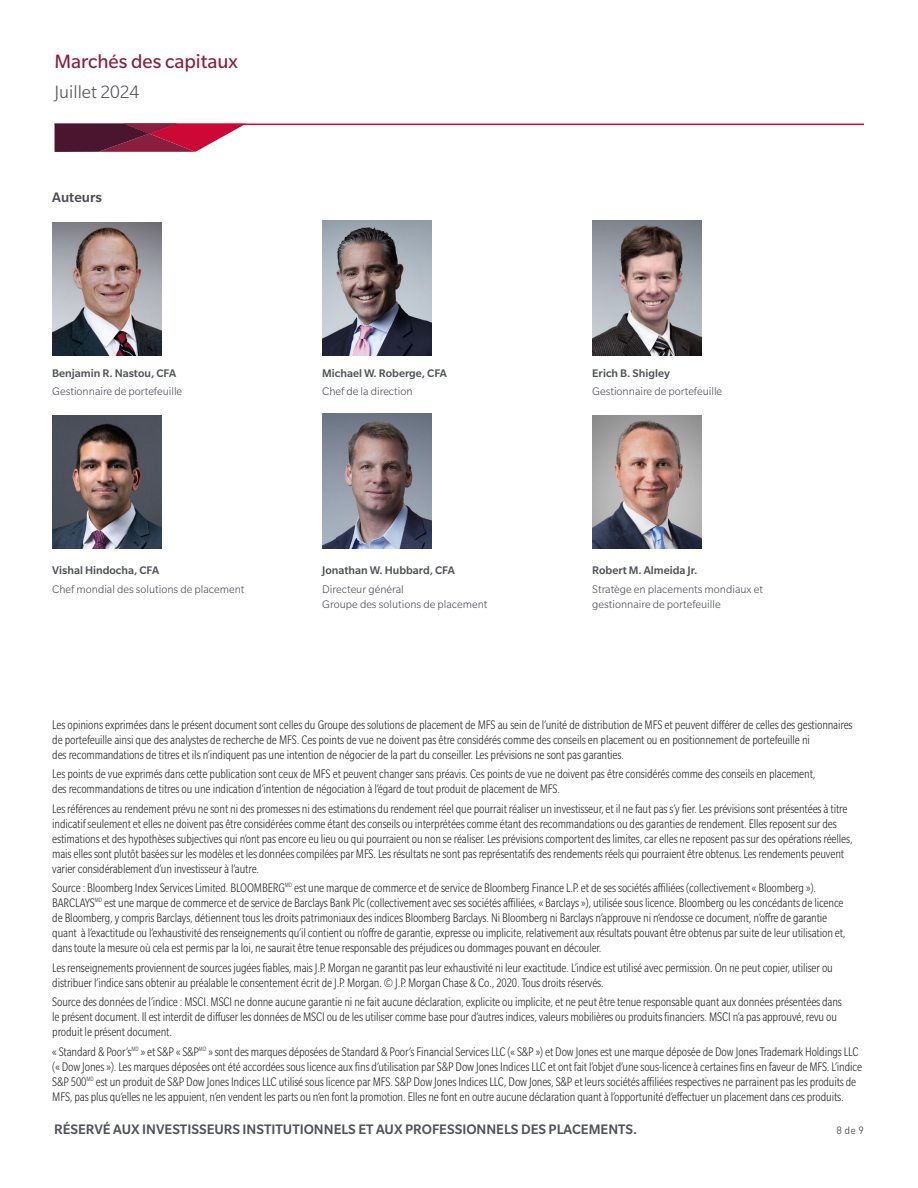
<style>
.page{position:relative;width:918px;height:1188px;background:#fff}
.page>*{position:absolute;margin:0;border:0;box-sizing:border-box;transform-origin:0 0}
.t1{font:21px "Slate Std";color:#8a1e3e}
.t2{font:300 19.5px "Slate Std";color:#50535a}
.t3{font:500 15px "Slate Std";color:#50535a}
.t4{font:500 15px "Slate Std";color:#4e4d57}
.t5{font:300 condensed 13.5px/15px "Slate Std";letter-spacing:-.01em;color:#282827;scale:.95 1}
.author_title{font:300 12px/15px "Slate Std";color:#50535a}
.Author_Name_8_10{font:500 12px "Slate Std";color:#50535a}
.Author_Title_8_10{font:300 12px "Slate Std";color:#50535a}
.t6{font:10.5px "DINOT";color:#50535a}
</style>
<div class="page">
<hr style="left:55px;top:124px;width:809px;height:1px;background:#cc0935">
<svg style="left:55px;top:124px;width:191px;height:28px;background:#933450"></svg>
<img style="left:52px;top:222px;width:110px;height:134px">
<img style="left:322px;top:220px;width:110px;height:136px">
<img style="left:592px;top:220px;width:110px;height:136px">
<img style="left:52px;top:415px;width:110px;height:134px">
<img style="left:322px;top:413px;width:110px;height:136px">
<img style="left:592px;top:416px;width:110px;height:133px">
<h1 class="t1" style="left:55px;top:51px;width:185px">Marchés des capitaux</h1>
<h2 class="t2" style="left:55px;top:82px;width:86px">Juillet 2024</h2>
<p class="t4" style="left:52px;top:190px;width:51px">Auteurs</p>
<p class="Author_Name_8_10" style="left:52px;top:367px;width:125px">Benjamin R. Nastou, CFA</p>
<p class="author_title" style="left:52px;top:384px;width:131px">Gestionnaire de portefeuille</p>
<p class="Author_Name_8_10" style="left:52px;top:564px;width:108px">Vishal Hindocha, CFA</p>
<p class="author_title" style="left:52px;top:581px;width:194px">Chef mondial des solutions de placement</p>
<p class="Author_Name_8_10" style="left:322px;top:367px;width:126px">Michael W. Roberge, CFA</p>
<p class="Author_Title_8_10" style="left:322px;top:385px;width:92px">Chef de la direction</p>
<p class="Author_Name_8_10" style="left:322px;top:564px;width:134px">Jonathan W. Hubbard, CFA</p>
<p class="author_title" style="left:322px;top:581px;width:167px">Directeur général<br>Groupe des solutions de placement</p>
<p class="Author_Name_8_10" style="left:592px;top:367px;width:79px">Erich B. Shigley</p>
<p class="author_title" style="left:592px;top:384px;width:131px">Gestionnaire de portefeuille</p>
<p class="Author_Name_8_10" style="left:592px;top:564px;width:107px">Robert M. Almeida Jr.</p>
<p class="author_title" style="left:592px;top:581px;width:172px">Stratège en placements mondiaux et gestionnaire de portefeuille</p>
<p class="t5" style="left:52px;top:717px;width:844px">Les opinions exprimées dans le présent document sont celles du Groupe des solutions de placement de MFS au sein de l’unité de distribution de MFS et peuvent différer de celles des gestionnaires de portefeuille ainsi que des analystes de recherche de MFS. Ces points de vue ne doivent pas être considérés comme des conseils en placement ou en positionnement de portefeuille ni<br>des recommandations de titres et ils n’indiquent pas une intention de négocier de la part du conseiller. Les prévisions ne sont pas garanties.</p>
<p class="t5" style="left:52px;top:766px;width:805px">Les points de vue exprimés dans cette publication sont ceux de MFS et peuvent changer sans préavis. Ces points de vue ne doivent pas être considérés comme des conseils en placement, des recommandations de titres ou une indication d’intention de négociation à l’égard de tout produit de placement de MFS.</p>
<p class="t5" style="left:52px;top:801px;width:844px">Les références au rendement prévu ne sont ni des promesses ni des estimations du rendement réel que pourrait réaliser un investisseur, et il ne faut pas s’y fier. Les prévisions sont présentées à titre indicatif seulement et elles ne doivent pas être considérées comme étant des conseils ou interprétées comme étant des recommandations ou des garanties de rendement. Elles reposent sur des estimations et des hypothèses subjectives qui n’ont pas encore eu lieu ou qui pourraient ou non se réaliser. Les prévisions comportent des limites, car elles ne reposent pas sur des opérations réelles, mais elles sont plutôt basées sur les modèles et les données compilées par MFS. Les résultats ne sont pas représentatifs des rendements réels qui pourraient être obtenus. Les rendements peuvent varier considérablement d’un investisseur à l’autre.</p>
<p class="t5" style="left:52px;top:880px;width:837px">Source : Bloomberg Index Services Limited. BLOOMBERG<sup>MD</sup> est une marque de commerce et de service de Bloomberg Finance L.P. et de ses sociétés affiliées (collectivement « Bloomberg »).<br>BARCLAYS<sup>MD</sup> est une marque de commerce et de service de Barclays Bank Plc (collectivement avec ses sociétés affiliées, « Barclays »), utilisée sous licence. Bloomberg ou les concédants de licence de Bloomberg, y compris Barclays, détiennent tous les droits patrimoniaux des indices Bloomberg Barclays. Ni Bloomberg ni Barclays n’approuve ni n’endosse ce document, n’offre de garantie quant à l’exactitude ou l’exhaustivité des renseignements qu’il contient ou n’offre de garantie, expresse ou implicite, relativement aux résultats pouvant être obtenus par suite de leur utilisation et, dans toute la mesure où cela est permis par la loi, ne saurait être tenue responsable des préjudices ou dommages pouvant en découler.</p>
<p class="t5" style="left:52px;top:960px;width:823px">Les renseignements proviennent de sources jugées fiables, mais J.P. Morgan ne garantit pas leur exhaustivité ni leur exactitude. L’indice est utilisé avec permission. On ne peut copier, utiliser ou distribuer l’indice sans obtenir au préalable le consentement écrit de J.P. Morgan. © J.P. Morgan Chase &amp; Co., 2020. Tous droits réservés.</p>
<p class="t5" style="left:52px;top:994px;width:833px">Source des données de l’indice : MSCI. MSCI ne donne aucune garantie ni ne fait aucune déclaration, explicite ou implicite, et ne peut être tenue responsable quant aux données présentées dans le présent document. Il est interdit de diffuser les données de MSCI ou de les utiliser comme base pour d’autres indices, valeurs mobilières ou produits financiers. MSCI n’a pas approuvé, revu ou produit le présent document.</p>
<p class="t5" style="left:52px;top:1044px;width:854px">« Standard &amp; Poor’s<sup>MD</sup> » et S&amp;P « S&amp;P<sup>MD</sup> » sont des marques déposées de Standard &amp; Poor’s Financial Services LLC (« S&amp;P ») et Dow Jones est une marque déposée de Dow Jones Trademark Holdings LLC (« Dow Jones »). Les marques déposées ont été accordées sous licence aux fins d’utilisation par S&amp;P Dow Jones Indices LLC et ont fait l’objet d’une sous-licence à certaines fins en faveur de MFS. L’indice S&amp;P 500<sup>MD</sup> est un produit de S&amp;P Dow Jones Indices LLC utilisé sous licence par MFS. S&amp;P Dow Jones Indices LLC, Dow Jones, S&amp;P et leurs sociétés affiliées respectives ne parrainent pas les produits de MFS, pas plus qu’elles ne les appuient, n’en vendent les parts ou n’en font la promotion. Elles ne font en outre aucune déclaration quant à l’opportunité d’effectuer un placement dans ces produits.</p>
<p class="t3" style="left:54px;top:1122px;width:584px">RÉSERVÉ AUX INVESTISSEURS INSTITUTIONNELS ET AUX PROFESSIONNELS DES PLACEMENTS.</p>
<p class="t6" style="left:837px;top:1124px;width:29px">8 de 9</p>
</div>
